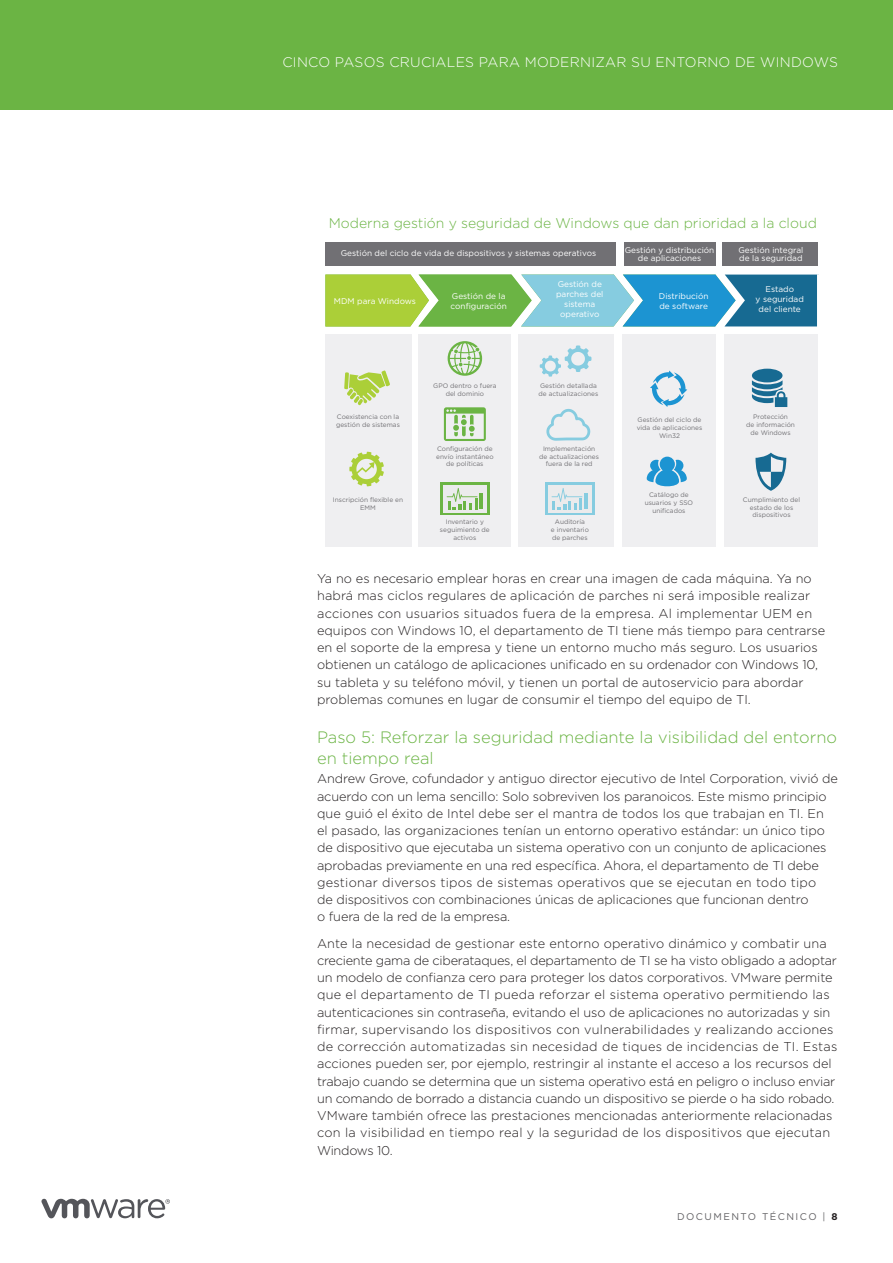
<style>
.page{position:relative;width:893px;height:1263px;background:#fff}
.page>*{position:absolute;margin:0;border:0;box-sizing:border-box;transform-origin:0 0}
._5a__SUBHEAD-1{font:300 16.5px/21px "Gotham";color:#6bb444}
.t1{font:300 14.1px "Gotham";color:#6bb444}
.FOLIO-WHITE-TITLES{font:300 13.8px "Gotham";letter-spacing:.02em;color:#fff}
._3a__BODY_TEXT{font:300 12.75px/17.2px "Gotham";color:#231f20}
.FOLIO-BOTTOM-GRAY{font:9.75px "Gotham";letter-spacing:.15em;color:#636265}
.t2{font:8.25px/9.9px "Gotham";color:#fff}
.t3{font:6.6px/7.8px "Gotham";color:#717074;text-align:center}
.s1{font-weight:700;color:#231f20}
</style>
<div class="page">
<div style="left:0;top:0;width:893px;height:109px;background:#6bb444"></div>
<svg style="left:41px;top:1199px;width:129px;height:19px"></svg>
<svg style="left:325px;top:274px;width:492px;height:52px;background:#6bb194"></svg>
<div style="left:325px;top:242px;width:291px;height:24px;background:#717074"></div>
<div style="left:624px;top:242px;width:91px;height:24px;background:#717074"></div>
<div style="left:722px;top:242px;width:96px;height:24px;background:#717074"></div>
<div style="left:325px;top:334px;width:86px;height:213px;background:#efeff1"></div>
<div style="left:418px;top:334px;width:93px;height:213px;background:#efeff1"></div>
<div style="left:518px;top:334px;width:96px;height:213px;background:#efeff1"></div>
<div style="left:622px;top:334px;width:94px;height:213px;background:#efeff1"></div>
<div style="left:724px;top:334px;width:94px;height:213px;background:#efeff1"></div>
<svg style="left:344px;top:370px;width:46px;height:35px"></svg>
<svg style="left:349px;top:452px;width:35px;height:34px"></svg>
<svg style="left:448px;top:341px;width:34px;height:35px"></svg>
<svg style="left:444px;top:407px;width:42px;height:34px"></svg>
<div style="left:440px;top:482px;width:50px;height:33px;background:#6bb444"></div>
<div style="left:443px;top:485px;width:44px;height:27px;background:#ebebec"></div>
<hr style="left:479px;top:493px;width:4px;height:16px;background:#6bb444">
<svg style="left:447px;top:488px;width:30px;height:21px"></svg>
<svg style="left:545px;top:482px;width:49px;height:33px"></svg>
<div style="left:548px;top:485px;width:44px;height:27px;background:#ebebec"></div>
<hr style="left:584px;top:493px;width:4px;height:16px;background:#86cce0">
<svg style="left:552px;top:488px;width:30px;height:21px"></svg>
<svg style="left:540px;top:345px;width:51px;height:32px"></svg>
<svg style="left:546px;top:409px;width:44px;height:32px"></svg>
<svg style="left:650px;top:370px;width:37px;height:37px"></svg>
<svg style="left:647px;top:457px;width:40px;height:30px"></svg>
<svg style="left:752px;top:369px;width:35px;height:38px"></svg>
<svg style="left:755px;top:453px;width:31px;height:38px"></svg>
<p class="FOLIO-WHITE-TITLES" style="left:282px;top:53px;width:557px">CINCO PASOS CRUCIALES PARA MODERNIZAR SU ENTORNO DE WINDOWS</p>
<p class="t1" style="left:329px;top:214px;width:490px">Moderna gestión y seguridad de Windows que dan prioridad a la cloud</p>
<p class="t2" style="left:341px;top:248px;width:257px">Gestión del ciclo de vida de dispositivos y sistemas operativos</p>
<p class="t2" style="left:625px;top:245px;width:91px;line-height:8.4px;text-align:center">Gestión y distribución de aplicaciones</p>
<p class="t2" style="left:738px;top:245px;width:66px;line-height:8.4px">Gestión integral de la seguridad</p>
<p class="t2" style="left:334px;top:296px;width:84px">MDM para Windows</p>
<p class="t2" style="left:451px;top:291px;width:58px">Gestión de la configuración</p>
<p class="t2" style="left:556px;top:279px;width:49px;text-align:center">Gestión de parches del sistema operativo</p>
<p class="t2" style="left:659px;top:291px;width:51px">Distribución de software</p>
<p class="t2" style="left:756px;top:284px;width:50px;text-align:center">Estado<br>y seguridad del cliente</p>
<p class="t3" style="left:433px;top:382px;width:65px">GPO dentro o fuera del dominio</p>
<p class="t3" style="left:539px;top:382px;width:61px;text-align:left">Gestión detallada de actualizaciones</p>
<p class="t3" style="left:336px;top:413px;width:65px;text-align:left">Coexistencia con la gestión de sistemas</p>
<p class="t3" style="left:746px;top:413px;width:50px">Protección<br>de información de Windows</p>
<p class="t3" style="left:637px;top:415px;width:67px">Gestión del ciclo de vida de aplicaciones<br>Win32</p>
<p class="t3" style="left:436px;top:444px;width:59px">Configuración de envío instantáneo de políticas</p>
<p class="t3" style="left:539px;top:444px;width:61px">Implementación de actualizaciones fuera de la red</p>
<p class="t3" style="left:645px;top:490px;width:50px">Catálogo de usuarios y SSO unificados</p>
<p class="t3" style="left:333px;top:495px;width:72px">Inscripción flexible en<br>EMM</p>
<p class="t3" style="left:743px;top:495px;width:59px">Cumplimiento del estado de los dispositivos</p>
<p class="t3" style="left:440px;top:518px;width:51px">Inventario y seguimiento de activos</p>
<p class="t3" style="left:551px;top:518px;width:39px">Auditoría<br>e inventario de parches</p>
<p class="_3a__BODY_TEXT" style="left:317px;top:570px;width:510px">Ya no es necesario emplear horas en crear una imagen de cada máquina. Ya no habrá mas ciclos regulares de aplicación de parches ni será imposible realizar acciones con usuarios situados fuera de la empresa. Al implementar UEM en equipos con Windows 10, el departamento de TI tiene más tiempo para centrarse en el soporte de la empresa y tiene un entorno mucho más seguro. Los usuarios obtienen un catálogo de aplicaciones unificado en su ordenador con Windows 10, su tableta y su teléfono móvil, y tienen un portal de autoservicio para abordar problemas comunes en lugar de consumir el tiempo del equipo de TI.</p>
<p class="_5a__SUBHEAD-1" style="left:317px;top:726px;width:521px">Paso 5: Reforzar la seguridad mediante la visibilidad del entorno en tiempo real</p>
<p class="_3a__BODY_TEXT" style="left:317px;top:770px;width:522px">Andrew Grove, cofundador y antiguo director ejecutivo de Intel Corporation, vivió de acuerdo con un lema sencillo: Solo sobreviven los paranoicos. Este mismo principio que guió el éxito de Intel debe ser el mantra de todos los que trabajan en TI. En<br>el pasado, las organizaciones tenían un entorno operativo estándar: un único tipo de dispositivo que ejecutaba un sistema operativo con un conjunto de aplicaciones aprobadas previamente en una red específica. Ahora, el departamento de TI debe gestionar diversos tipos de sistemas operativos que se ejecutan en todo tipo<br>de dispositivos con combinaciones únicas de aplicaciones que funcionan dentro<br>o fuera de la red de la empresa.</p>
<p class="_3a__BODY_TEXT" style="left:317px;top:934px;width:522px">Ante la necesidad de gestionar este entorno operativo dinámico y combatir una creciente gama de ciberataques, el departamento de TI se ha visto obligado a adoptar un modelo de confianza cero para proteger los datos corporativos. VMware permite que el departamento de TI pueda reforzar el sistema operativo permitiendo las autenticaciones sin contraseña, evitando el uso de aplicaciones no autorizadas y sin firmar, supervisando los dispositivos con vulnerabilidades y realizando acciones de corrección automatizadas sin necesidad de tiques de incidencias de TI. Estas acciones pueden ser, por ejemplo, restringir al instante el acceso a los recursos del trabajo cuando se determina que un sistema operativo está en peligro o incluso enviar un comando de borrado a distancia cuando un dispositivo se pierde o ha sido robado.<br>VMware también ofrece las prestaciones mencionadas anteriormente relacionadas con la visibilidad en tiempo real y la seguridad de los dispositivos que ejecutan Windows 10.</p>
<p class="FOLIO-BOTTOM-GRAY" style="left:677px;top:1210px;width:162px">DOCUMENTO TÉCNICO | <span class="s1">8</span></p>
</div>
